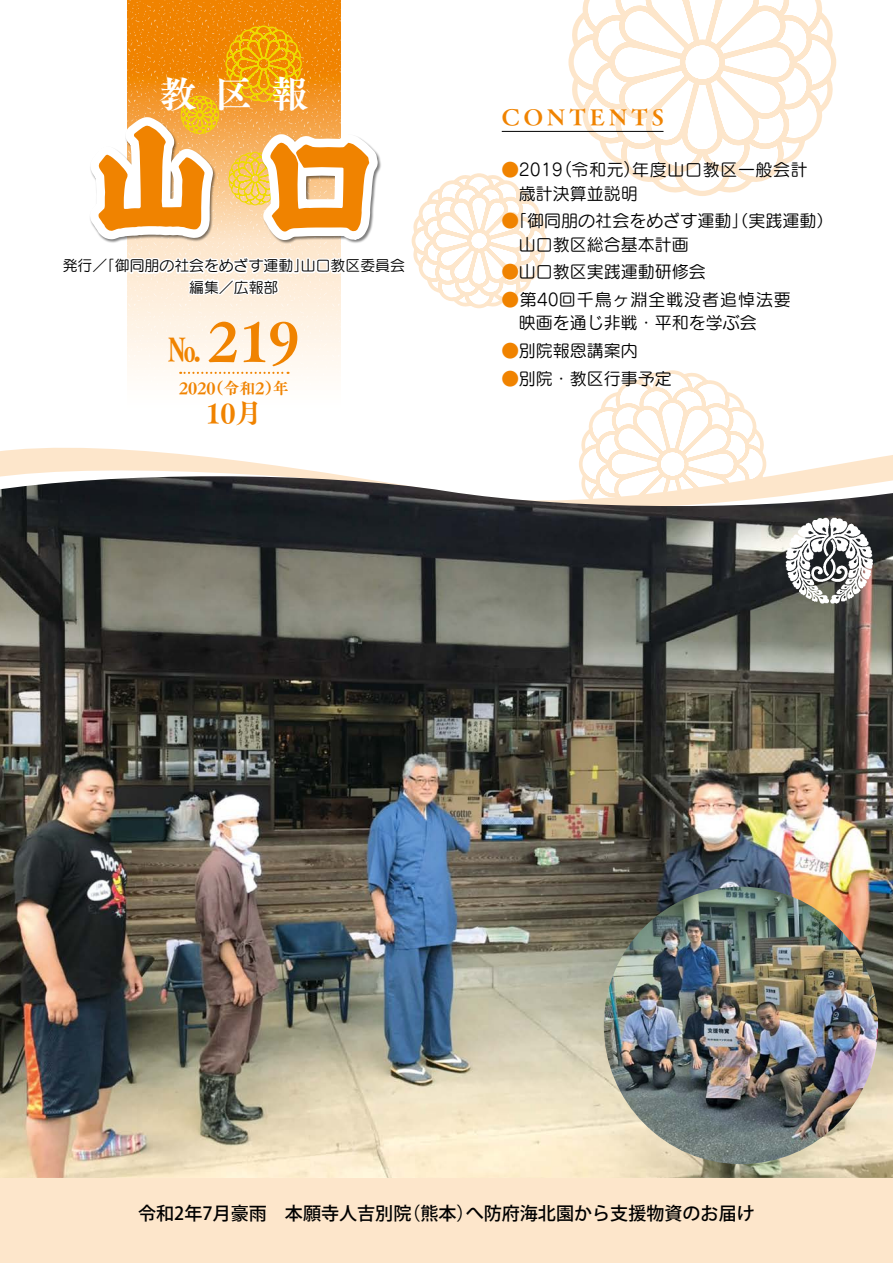
<style>
.page{position:relative;width:893px;height:1263px;background:#fff}
.page>*{position:absolute;margin:0;border:0;box-sizing:border-box;transform-origin:0 0}
.t1{font:53.1px "Tsuku A Old Min Pr 6 E";color:#f08300}
.t2{font:37.2px "Tsuku A Old Min Pr 6 E";color:#fff}
.t3{font:31.95px "Tsuku A Old Min Pr 6 E";color:#f08300}
.t4{font:26.55px "Tsuku A Old Min Pr 6 E";color:#f08300}
.t5{font:21.3px "Tsuku A Old Min Pr 6 E";letter-spacing:.2em;color:#f08300}
.t6{font:500 18px "Koz Go Pro";color:#000}
.t7{font:16.95px/23.4px "Seurat Pro M";color:#000}
.t8{font:16.95px/23.4px "Seurat Pro M";letter-spacing:.035em;color:#000}
.t9{font:15.9px "Tsuku A Old Min Pr 6 E";color:#f08300}
.t10{font:14.85px/21.3px "Seurat Pro M";color:#000}
.s1{color:#f08300}
</style>
<div class="page">
<svg style="left:572px;top:0;width:265px;height:196px"></svg>
<svg style="left:621px;top:370px;width:139px;height:63px"></svg>
<svg style="left:411px;top:46px;width:210px;height:387px"></svg>
<svg style="left:0;top:433px;width:893px;height:26px"></svg>
<svg style="left:0;top:459px;width:893px;height:17px"></svg>
<div style="left:0;top:1178px;width:893px;height:85px;background:#fde6cb"></div>
<svg style="left:72px;top:331px;width:312px;height:145px"></svg>
<svg style="left:90px;top:0;width:291px;height:331px"></svg>
<img style="left:0;top:476px;width:893px;height:702px">
<img style="left:604px;top:887px;width:274px;height:277px">
<hr style="left:502px;top:131px;width:161px;height:1px;background:#000">
<svg style="left:180px;top:372px;width:109px;height:2px"></svg>
<img style="left:785px;top:517px;width:88px;height:88px">
<h2 class="t2" style="left:159px;top:73px;width:150px">教区報</h2>
<p class="t10" style="left:189px;top:255px;width:121px;text-indent:-126px">発行「／御同朋の社会をめざす運動」編集／広報部</p>
<p class="t10" style="left:301px;top:255px;width:106px">山口教区委員会</p>
<h3 class="t3" style="left:168px;top:331px;width:33px">No</h3>
<h1 class="t1" style="left:208px;top:312px;width:93px">219</h1>
<p class="t9" style="left:208px;top:379px;width:82px">（令和 年）2</p>
<p class="t9" style="left:179px;top:379px;width:38px">2020</p>
<h3 class="t4" style="left:205px;top:398px;width:59px">10月</h3>
<p class="t5" style="left:502px;top:105px;width:163px">CONTENTS</p>
<p class="t8" style="left:519px;top:158px;width:291px;text-indent:-17px"><span class="s1">●</span>2019(令和元)年度山口教区一般会計歳計決算並説明</p>
<p class="t7" style="left:519px;top:209px;width:316px;text-indent:-17px"><span class="s1">●</span>「御同朋の社会をめざす運動」（実践運動(山口教区総合基本計画</p>
<p class="t7" style="left:502px;top:260px;width:206px"><span class="s1">●</span>山口教区実践運動研修会</p>
<p class="t7" style="left:519px;top:287px;width:274px;text-indent:-17px"><span class="s1">●</span>第40回千鳥ヶ淵全戦没者追悼法要映画を通じ非戦・平和を学ぶ会</p>
<p class="t7" style="left:502px;top:338px;width:138px"><span class="s1">●</span>別院報恩講案内</p>
<p class="t7" style="left:502px;top:366px;width:172px"><span class="s1">●</span>別院・教区行事予定</p>
<p class="t6" style="left:138px;top:1202px;width:275px">令和年2 7月豪雨　本願寺人吉別院</p>
<p class="t6" style="left:466px;top:1202px;width:291px">へ防府海北園から支援物資のお届け</p>
<p class="t6" style="left:402px;top:1202px;width:74px">（熊本）</p>
</div>
